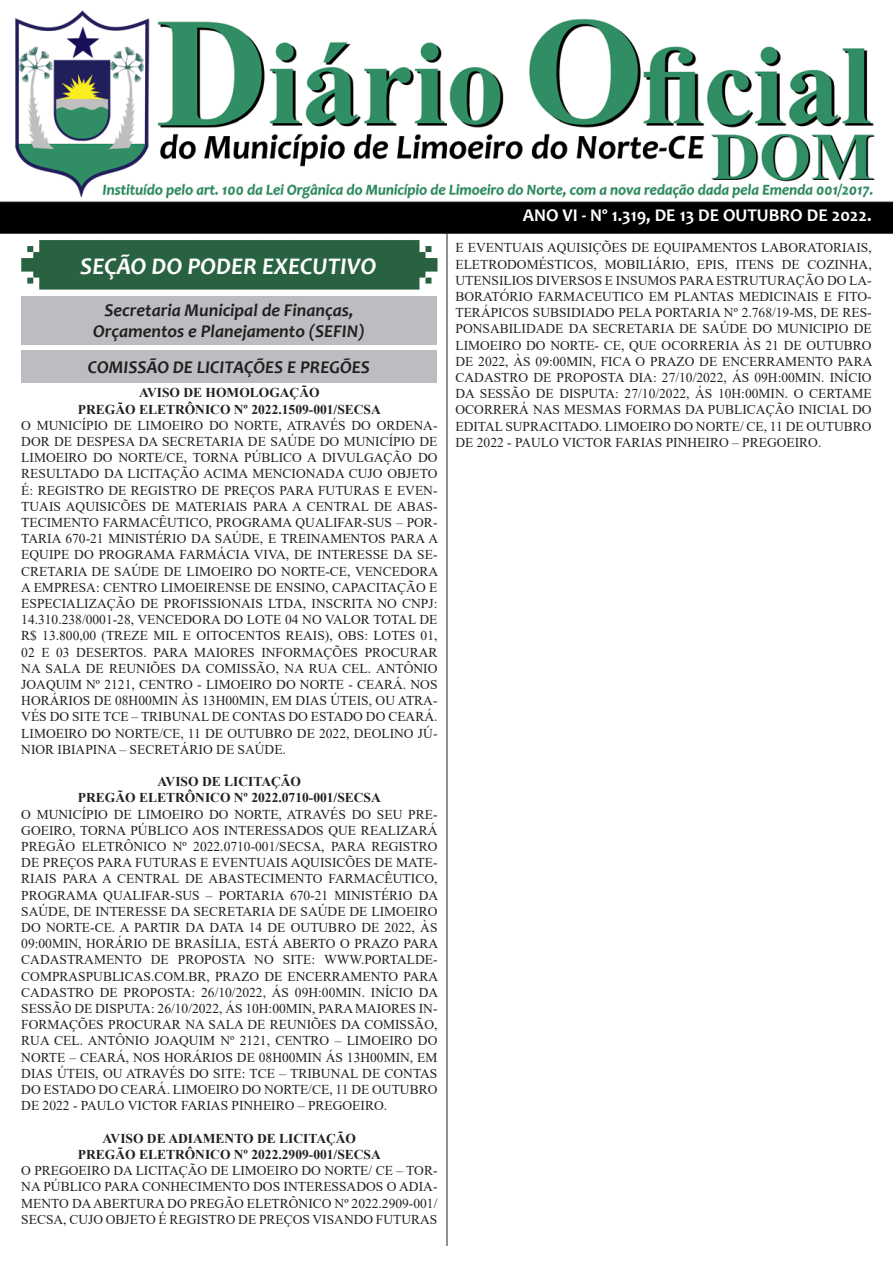
<style>
.page{position:relative;width:893px;height:1263px;background:#fff}
.page>*{position:absolute;margin:0;border:0;box-sizing:border-box;transform-origin:0 0}
.t1{font:italic 700 24px "Candara";color:#fff}
.t2{font:italic 700 18px "Candara";color:#231f20}
.t3{font:700 18px "Candara";color:#fff}
.t4{font:13.5px/16.2px "Times New Roman";color:#231f20;text-align:justify}
.t5{font:700 13.5px "Times New Roman";color:#231f20}
</style>
<div class="page">
<img style="left:0;top:10px;width:893px;height:224px">
<svg style="left:21px;top:240px;width:416px;height:50px;background:#346a4a"></svg>
<hr style="left:447px;top:231px;width:1px;height:1015px;background:#231f20">
<div style="left:21px;top:351px;width:416px;height:32px;background:#bcbdc0"></div>
<div style="left:21px;top:296px;width:416px;height:48px;background:#bcbdc0"></div>
<p class="t1" style="left:80px;top:251px;width:298px">SEÇÃO DO PODER EXECUTIVO</p>
<p class="t2" style="left:105px;top:299px;width:250px">Secretaria Municipal de Finanças,</p>
<p class="t2" style="left:93px;top:320px;width:273px">Orçamentos e Planejamento (SEFIN)</p>
<p class="t2" style="left:88px;top:356px;width:283px">COMISSÃO DE LICITAÇÕES E PREGÕES</p>
<p class="t5" style="left:139px;top:383px;width:182px">AVISO DE HOMOLOGAÇÃO</p>
<p class="t5" style="left:78px;top:399px;width:304px">PREGÃO ELETRÔNICO Nº 2022.1509-001/SECSA</p>
<p class="t4" style="left:21px;top:417px;width:418px">O MUNICÍPIO DE LIMOEIRO DO NORTE, ATRAVÉS DO ORDENA-DOR DE DESPESA DA SECRETARIA DE SAÚDE DO MUNICÍPIO DE LIMOEIRO DO NORTE/CE, TORNA PÚBLICO A DIVULGAÇÃO DO RESULTADO DA LICITAÇÃO ACIMA MENCIONADA CUJO OBJETO É: REGISTRO DE REGISTRO DE PREÇOS PARA FUTURAS E EVEN-TUAIS AQUISICÕES DE MATERIAIS PARA A CENTRAL DE ABAS-TECIMENTO FARMACÊUTICO, PROGRAMA QUALIFAR-SUS – POR-TARIA 670-21 MINISTÉRIO DA SAÚDE, E TREINAMENTOS PARA A EQUIPE DO PROGRAMA FARMÁCIA VIVA, DE INTERESSE DA SE-CRETARIA DE SAÚDE DE LIMOEIRO DO NORTE-CE, VENCEDORA A EMPRESA: CENTRO LIMOEIRENSE DE ENSINO, CAPACITAÇÃO E ESPECIALIZAÇÃO DE PROFISSIONAIS LTDA, INSCRITA NO CNPJ:<br>14.310.238/0001-28, VENCEDORA DO LOTE 04 NO VALOR TOTAL DE R$ 13.800,00 (TREZE MIL E OITOCENTOS REAIS), OBS: LOTES 01, 02 E 03 DESERTOS. PARA MAIORES INFORMAÇÕES PROCURAR NA SALA DE REUNIÕES DA COMISSÃO, NA RUA CEL. ANTÔNIO JOAQUIM Nº 2121, CENTRO - LIMOEIRO DO NORTE - CEARÁ. NOS HORÁRIOS DE 08H00MIN ÀS 13H00MIN, EM DIAS ÚTEIS, OU ATRA-VÉS DO SITE TCE – TRIBUNAL DE CONTAS DO ESTADO DO CEARÁ.<br>LIMOEIRO DO NORTE/CE, 11 DE OUTUBRO DE 2022, DEOLINO JÚ-NIOR IBIAPINA – SECRETÁRIO DE SAÚDE.</p>
<p class="t5" style="left:158px;top:772px;width:145px">AVISO DE LICITAÇÃO</p>
<p class="t5" style="left:78px;top:788px;width:304px">PREGÃO ELETRÔNICO Nº 2022.0710-001/SECSA</p>
<p class="t4" style="left:21px;top:806px;width:418px">O MUNICÍPIO DE LIMOEIRO DO NORTE, ATRAVÉS DO SEU PRE-GOEIRO, TORNA PÚBLICO AOS INTERESSADOS QUE REALIZARÁ PREGÃO ELETRÔNICO Nº 2022.0710-001/SECSA, PARA REGISTRO DE PREÇOS PARA FUTURAS E EVENTUAIS AQUISICÕES DE MATE-RIAIS PARA A CENTRAL DE ABASTECIMENTO FARMACÊUTICO, PROGRAMA QUALIFAR-SUS – PORTARIA 670-21 MINISTÉRIO DA SAÚDE, DE INTERESSE DA SECRETARIA DE SAÚDE DE LIMOEIRO DO NORTE-CE. A PARTIR DA DATA 14 DE OUTUBRO DE 2022, ÀS 09:00MIN, HORÁRIO DE BRASÍLIA, ESTÁ ABERTO O PRAZO PARA CADASTRAMENTO DE PROPOSTA NO SITE: WWW.PORTALDE-COMPRASPUBLICAS.COM.BR, PRAZO DE ENCERRAMENTO PARA CADASTRO DE PROPOSTA: 26/10/2022, ÁS 09H:00MIN. INÍCIO DA SESSÃO DE DISPUTA: 26/10/2022, ÁS 10H:00MIN, PARA MAIORES IN-FORMAÇÕES PROCURAR NA SALA DE REUNIÕES DA COMISSÃO, RUA CEL. ANTÔNIO JOAQUIM Nº 2121, CENTRO – LIMOEIRO DO NORTE – CEARÁ, NOS HORÁRIOS DE 08H00MIN ÁS 13H00MIN, EM DIAS ÚTEIS, OU ATRAVÉS DO SITE: TCE – TRIBUNAL DE CONTAS DO ESTADO DO CEARÁ. LIMOEIRO DO NORTE/CE, 11 DE OUTUBRO DE 2022 - PAULO VICTOR FARIAS PINHEIRO – PREGOEIRO.</p>
<p class="t5" style="left:103px;top:1128px;width:255px">AVISO DE ADIAMENTO DE LICITAÇÃO</p>
<p class="t5" style="left:78px;top:1144px;width:304px">PREGÃO ELETRÔNICO Nº 2022.2909-001/SECSA</p>
<p class="t4" style="left:21px;top:1162px;width:418px">O PREGOEIRO DA LICITAÇÃO DE LIMOEIRO DO NORTE/ CE – TOR-NA PÚBLICO PARA CONHECIMENTO DOS INTERESSADOS O ADIA-MENTO DA ABERTURA DO PREGÃO ELETRÔNICO Nº 2022.2909-001/ SECSA, CUJO OBJETO É REGISTRO DE PREÇOS VISANDO FUTURAS</p>
<p class="t3" style="left:523px;top:204px;width:350px">ANO VI - Nº 1.319, DE 13 DE OUTUBRO DE 2022.</p>
<p class="t4" style="left:455px;top:239px;width:418px">E EVENTUAIS AQUISIÇÕES DE EQUIPAMENTOS LABORATORIAIS, ELETRODOMÉSTICOS, MOBILIÁRIO, EPIS, ITENS DE COZINHA, UTENSILIOS DIVERSOS E INSUMOS PARA ESTRUTURAÇÃO DO LA-BORATÓRIO FARMACEUTICO EM PLANTAS MEDICINAIS E FITO-TERÁPICOS SUBSIDIADO PELA PORTARIA Nº 2.768/19-MS, DE RES-PONSABILIDADE DA SECRETARIA DE SAÚDE DO MUNICIPIO DE LIMOEIRO DO NORTE- CE, QUE OCORRERIA ÀS 21 DE OUTUBRO DE 2022, ÀS 09:00MIN, FICA O PRAZO DE ENCERRAMENTO PARA CADASTRO DE PROPOSTA DIA: 27/10/2022, ÁS 09H:00MIN. INÍCIO DA SESSÃO DE DISPUTA: 27/10/2022, ÁS 10H:00MIN. O CERTAME OCORRERÁ NAS MESMAS FORMAS DA PUBLICAÇÃO INICIAL DO EDITAL SUPRACITADO. LIMOEIRO DO NORTE/ CE, 11 DE OUTUBRO DE 2022 - PAULO VICTOR FARIAS PINHEIRO – PREGOEIRO.</p>
</div>
